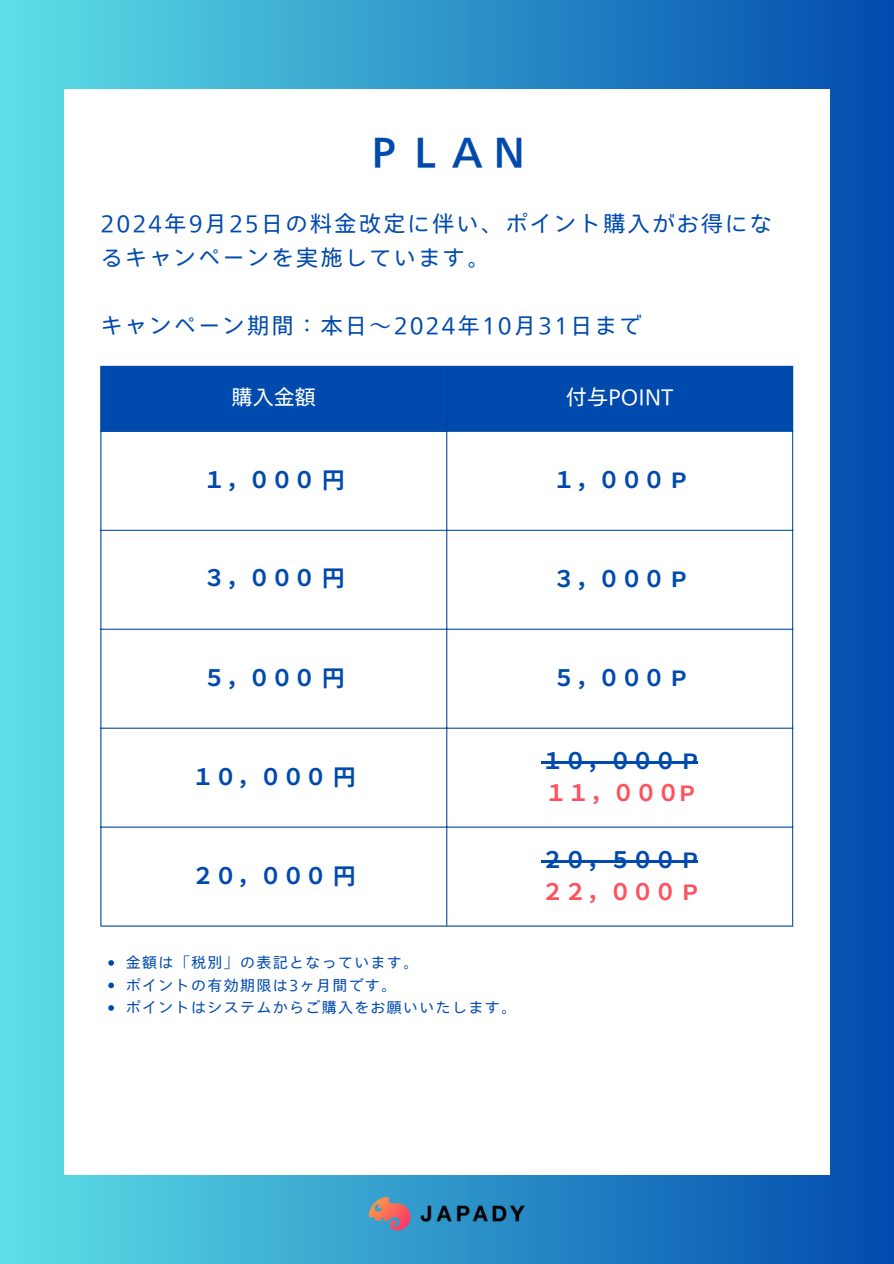
<style>
.page{position:relative;width:894px;height:1264px;background:#fff}
.page>*{position:absolute;margin:0;border:0;box-sizing:border-box;transform-origin:0 0}
.t1{font:500 39.6px "Tazugane Info Std N";color:#004aad}
.t2{font:22.5px/33.8px "Tazugane Info Std N";letter-spacing:.085em;color:#004aad}
.t3{font:700 22.5px "Noto Sans CJ Ksc";color:#004aad}
.t4{font:700 22.5px "Noto Sans CJ Ksc";color:#fc535f}
.t5{font:21.15px "Tazugane Info Std N";color:#fff}
.t6{font:15px "Tazugane Info Std N";letter-spacing:.085em;color:#004aad}
.s1{font-family:"Arimo"}
</style>
<div class="page">
<div style="left:0;top:0;width:893px;height:1263px;background:linear-gradient(to right,#5ee0e6,#034cae)"></div>
<div style="left:64px;top:89px;width:765px;height:1085px;background:#fff"></div>
<div style="left:101px;top:367px;width:691px;height:64px;background:#004aad"></div>
<svg style="left:101px;top:432px;width:691px;height:493px"></svg>
<hr style="left:541px;top:761px;width:156px;height:2px;background:#004aad">
<hr style="left:541px;top:860px;width:156px;height:2px;background:#004aad">
<hr style="left:100px;top:367px;width:1px;height:558px;background:#004aad">
<hr style="left:446px;top:367px;width:1px;height:558px;background:#004aad">
<hr style="left:792px;top:367px;width:1px;height:558px;background:#004aad">
<hr style="left:100px;top:366px;width:693px;height:1px;background:#004aad">
<hr style="left:100px;top:431px;width:693px;height:1px;background:#004aad">
<hr style="left:100px;top:530px;width:693px;height:1px;background:#004aad">
<hr style="left:100px;top:628px;width:693px;height:1px;background:#004aad">
<hr style="left:100px;top:727px;width:693px;height:1px;background:#004aad">
<hr style="left:100px;top:826px;width:693px;height:1px;background:#004aad">
<hr style="left:100px;top:925px;width:693px;height:1px;background:#004aad">
<img style="left:346px;top:1174px;width:200px;height:78px">
<svg style="left:108px;top:960px;width:6px;height:5px"></svg>
<svg style="left:108px;top:982px;width:6px;height:6px"></svg>
<svg style="left:108px;top:1005px;width:6px;height:5px"></svg>
<p class="t1" style="left:364px;top:126px;width:166px">ＰＬＡＮ</p>
<p class="t2" style="left:100px;top:207px;width:673px">2024年9月 25日の料金改定に伴い、ポイント購入がお得になるキャンペーンを実施しています。</p>
<p class="t2" style="left:100px;top:308px;width:542px">キャンペーン期間：本日～2024年10月 31日まで</p>
<h1 class="t5" style="left:231px;top:383px;width:86px">購入金額</h1>
<h2 class="t5" style="left:565px;top:383px;width:109px">付与POINT</h2>
<h2 class="t3" style="left:203px;top:462px;width:143px">１，０００円</h2>
<p class="t3" style="left:552px;top:462px;width:135px">１，０００ <span class="s1">P</span></p>
<p class="t3" style="left:203px;top:560px;width:143px">３，０００円</p>
<p class="t3" style="left:552px;top:561px;width:135px">３，０００ <span class="s1">P</span></p>
<p class="t3" style="left:203px;top:660px;width:143px">５，０００円</p>
<p class="t3" style="left:552px;top:660px;width:135px">５，０００ <span class="s1">P</span></p>
<p class="t3" style="left:192px;top:758px;width:165px">１０，０００円</p>
<p class="t3" style="left:192px;top:857px;width:165px">２０，０００円</p>
<p class="t6" style="left:126px;top:952px;width:294px">金額は「税別」の表記となっています。</p>
<p class="t6" style="left:126px;top:974px;width:272px">ポイントの有効期限は3ヶ月間です。</p>
<p class="t6" style="left:126px;top:997px;width:391px">ポイントはシステムからご購入をお願いいたします。</p>
<p class="t3" style="left:541px;top:743px;width:158px">１０，０００ <span class="s1">P</span></p>
<p class="t4" style="left:544px;top:774px;width:151px">１１，０００<span class="s1">P</span></p>
<p class="t3" style="left:541px;top:842px;width:158px">２０，５００ <span class="s1">P</span></p>
<p class="t4" style="left:541px;top:873px;width:158px">２２，０００ <span class="s1">P</span></p>
</div>
